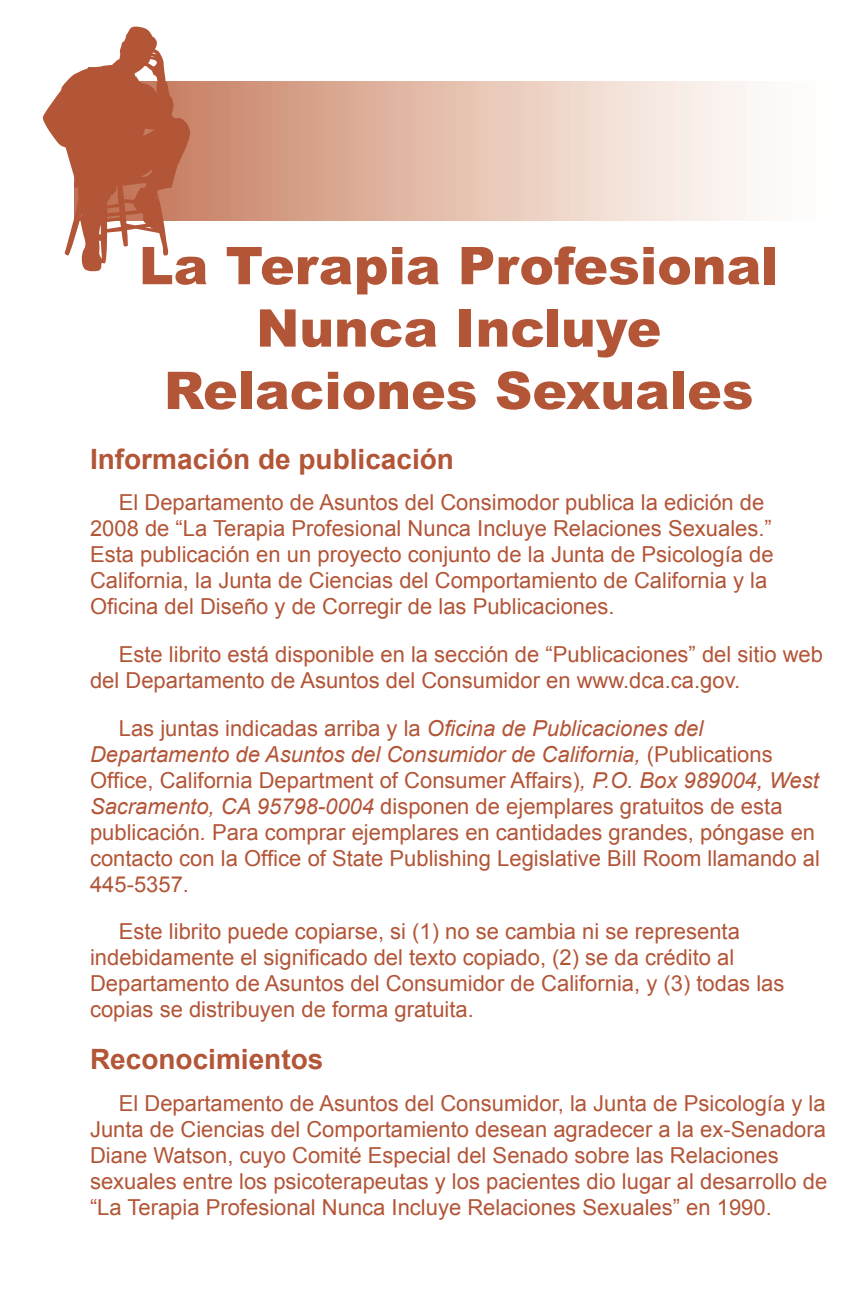
<style>
.page{position:relative;width:864px;height:1296px;background:#fff}
.page>*{position:absolute;margin:0;border:0;box-sizing:border-box;transform-origin:0 0}
.Headline{font:900 52px/62.4px "Arial";color:#b35537;text-align:center}
.Subhead_1{font:700 28px "Arial";color:#b35537}
.Body_Text{font:22px/26px "Arial";color:#b35537}
.s1{font-style:italic}
</style>
<div class="page">
<svg style="left:190px;top:82px;width:562px;height:138px;background:#e5c2b2"></svg>
<svg style="left:43px;top:26px;width:147px;height:246px"></svg>
<p class="Headline" style="left:139px;top:233px;width:641px">La Terapia Profesional<br>Nunca Incluye<br>Relaciones Sexuales</p>
<p class="Subhead_1" style="left:90px;top:440px;width:366px">Información de publicación</p>
<p class="Body_Text" style="left:90px;top:490px;width:685px;text-indent:29px">El Departamento de Asuntos del Consimodor publica la edición de 2008 de “La Terapia Profesional Nunca Incluye Relaciones Sexuales.” Esta publicación en un proyecto conjunto de la Junta de Psicología de California, la Junta de Ciencias del Comportamiento de California y la Oficina del Diseño y de Corregir de las Publicaciones.</p>
<p class="Body_Text" style="left:90px;top:641px;width:735px;text-indent:29px">Este librito está disponible en la sección de “Publicaciones” del sitio web del Departamento de Asuntos del Consumidor en www.dca.ca.gov.</p>
<p class="Body_Text" style="left:90px;top:715px;width:731px;text-indent:29px">Las juntas indicadas arriba y la <span class="s1">Oficina de Publicaciones del Departamento de Asuntos del Consumidor de California,</span> (Publications Office, California Department of Consumer Affairs)<span class="s1">, P.O. Box 989004, West Sacramento, CA 95798-0004</span> disponen de ejemplares gratuitos de esta publicación<span class="s1">.</span> Para comprar ejemplares en cantidades grandes, póngase en contacto con la Office of State Publishing Legislative Bill Room llamando al 445-5357.</p>
<p class="Body_Text" style="left:90px;top:919px;width:696px;text-indent:29px">Este librito puede copiarse, si (1) no se cambia ni se representa indebidamente el significado del texto copiado, (2) se da crédito al Departamento de Asuntos del Consumidor de California, y (3) todas las copias se distribuyen de forma gratuita.</p>
<p class="Subhead_1" style="left:90px;top:1041px;width:235px">Reconocimientos</p>
<p class="Body_Text" style="left:90px;top:1091px;width:739px;text-indent:29px">El Departamento de Asuntos del Consumidor, la Junta de Psicología y la Junta de Ciencias del Comportamiento desean agradecer a la ex-Senadora Diane Watson, cuyo Comité Especial del Senado sobre las Relaciones sexuales entre los psicoterapeutas y los pacientes dio lugar al desarrollo de “La Terapia Profesional Nunca Incluye Relaciones Sexuales” en 1990.</p>
</div>
